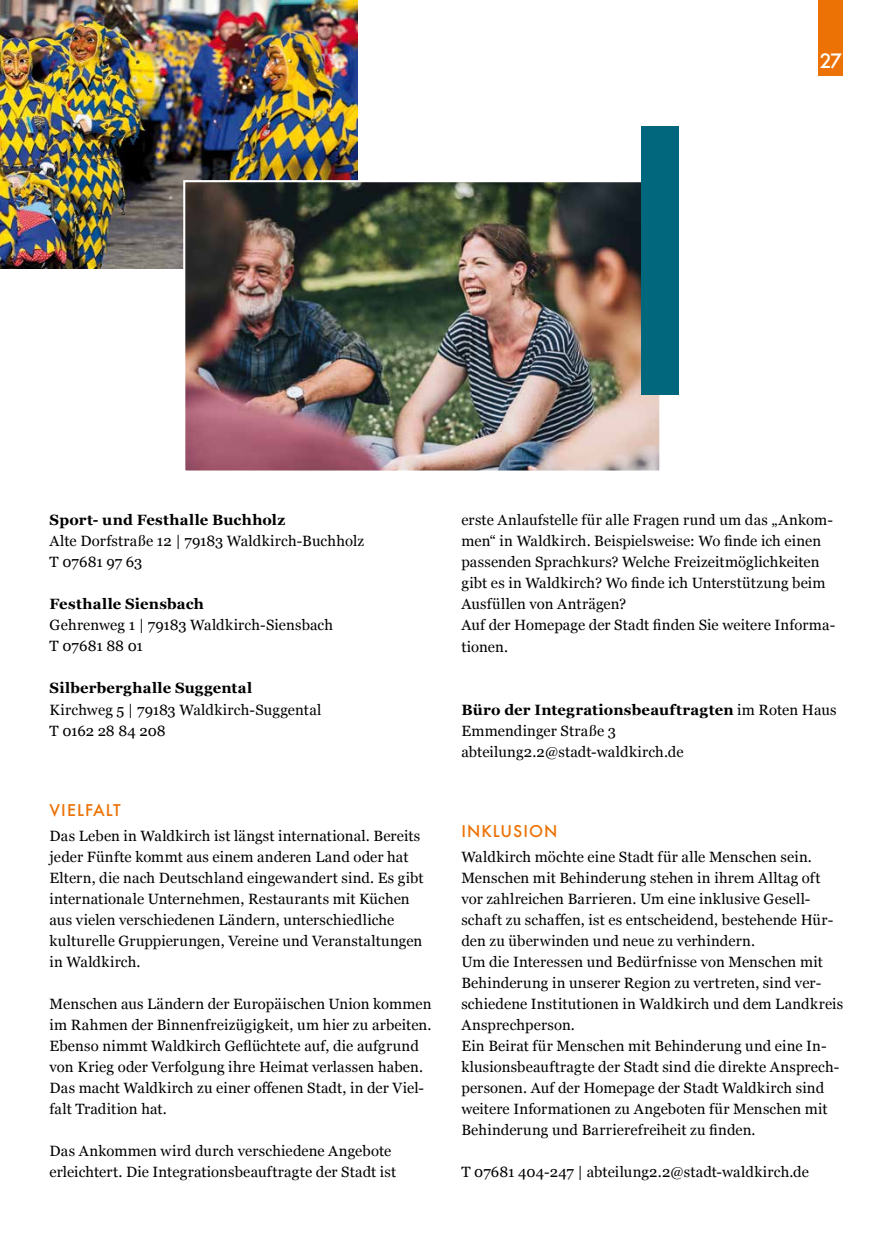
<style>
.page{position:relative;width:893px;height:1241px;background:#fff}
.page>*{position:absolute;margin:0;border:0;box-sizing:border-box;transform-origin:0 0}
.t1{font:500 19.25px "Futura";color:#fff}
.t2{font:500 15.75px "Futura";letter-spacing:.065em;color:#ec7206}
.t3{font:14.88px/21px "Georgia";letter-spacing:.01em;color:#000}
.t4{font:700 14.88px "Georgia";letter-spacing:.015em;color:#000}
.s1{font-weight:700}
</style>
<div class="page">
<div style="left:819px;top:0;width:24px;height:76px;background:#ec7206"></div>
<img style="left:0;top:0;width:357px;height:268px">
<img style="left:186px;top:183px;width:472px;height:286px">
<div style="left:183px;top:180px;width:478px;height:292px;border:2px solid #fff"></div>
<div style="left:642px;top:126px;width:37px;height:268px;background:#00677c"></div>
<p class="t1" style="left:820px;top:48px;width:24px">27</p>
<p class="t4" style="left:50px;top:509px;width:237px">Sport- und Festhalle Buchholz</p>
<p class="t3" style="left:50px;top:530px;width:316px">Alte Dorfstraße 12 | 79183 Waldkirch-Buchholz<br>T 07681 97 63</p>
<p class="t4" style="left:50px;top:593px;width:156px">Festhalle Siensbach</p>
<p class="t3" style="left:50px;top:614px;width:285px">Gehrenweg 1 | 79183 Waldkirch-Siensbach<br>T 07681 88 01</p>
<p class="t4" style="left:50px;top:677px;width:204px">Silberberghalle Suggental</p>
<p class="t3" style="left:50px;top:698px;width:273px">Kirchweg 5 | 79183 Waldkirch-Suggental<br>T 0162 28 84 208</p>
<p class="t2" style="left:50px;top:799px;width:73px">VIELFALT</p>
<p class="t3" style="left:50px;top:824px;width:376px">Das Leben in Waldkirch ist längst international. Bereits jeder Fünfte kommt aus einem anderen Land oder hat Eltern, die nach Deutschland eingewandert sind. Es gibt internationale Unternehmen, Restaurants mit Küchen aus vielen verschiedenen Ländern, unterschiedliche kulturelle Gruppierungen, Vereine und Veranstaltungen in Waldkirch.</p>
<p class="t3" style="left:50px;top:992px;width:383px">Menschen aus Ländern der Europäischen Union kommen im Rahmen der Binnenfreizügigkeit, um hier zu arbeiten.<br>Ebenso nimmt Waldkirch Geflüchtete auf, die aufgrund von Krieg oder Verfolgung ihre Heimat verlassen haben.<br>Das macht Waldkirch zu einer offenen Stadt, in der Viel&shy;falt Tradition hat.</p>
<p class="t3" style="left:50px;top:1139px;width:348px">Das Ankommen wird durch verschiedene Angebote erleichtert. Die Integrationsbeauftragte der Stadt ist</p>
<p class="t3" style="left:461px;top:509px;width:375px">erste Anlaufstelle für alle Fragen rund um das „Ankom&shy;men“ in Waldkirch. Beispielsweise: Wo finde ich einen passenden Sprachkurs? Welche Freizeitmöglichkeiten gibt es in Waldkirch? Wo finde ich Unterstützung beim Ausfüllen von Anträgen?<br>Auf der Homepage der Stadt finden Sie weitere Informa&shy;tionen.</p>
<p class="t3" style="left:461px;top:698px;width:377px"><span class="s1">Büro der Integrationsbeauftragten</span> im Roten Haus<br>Emmendinger Straße 3 abteilung2.2@stadt-waldkirch.de</p>
<p class="t2" style="left:461px;top:820px;width:98px">INKLUSION</p>
<p class="t3" style="left:461px;top:845px;width:383px">Waldkirch möchte eine Stadt für alle Menschen sein.<br>Menschen mit Behinderung stehen in ihrem Alltag oft vor zahlreichen Barrieren. Um eine inklusive Gesell&shy;schaft zu schaffen, ist es entscheidend, bestehende Hür&shy;den zu überwinden und neue zu verhindern.<br>Um die Interessen und Bedürfnisse von Menschen mit Behinderung in unserer Region zu vertreten, sind ver&shy;schiedene Institutionen in Waldkirch und dem Landkreis Ansprechperson.<br>Ein Beirat für Menschen mit Behinderung und eine In&shy;klusionsbeauftragte der Stadt sind die direkte Ansprech&shy;personen. Auf der Homepage der Stadt Waldkirch sind weitere Informationen zu Angeboten für Menschen mit Behinderung und Barrierefreiheit zu finden.</p>
<p class="t3" style="left:461px;top:1160px;width:349px">T 07681 404-247 | abteilung2.2@stadt-waldkirch.de</p>
</div>
